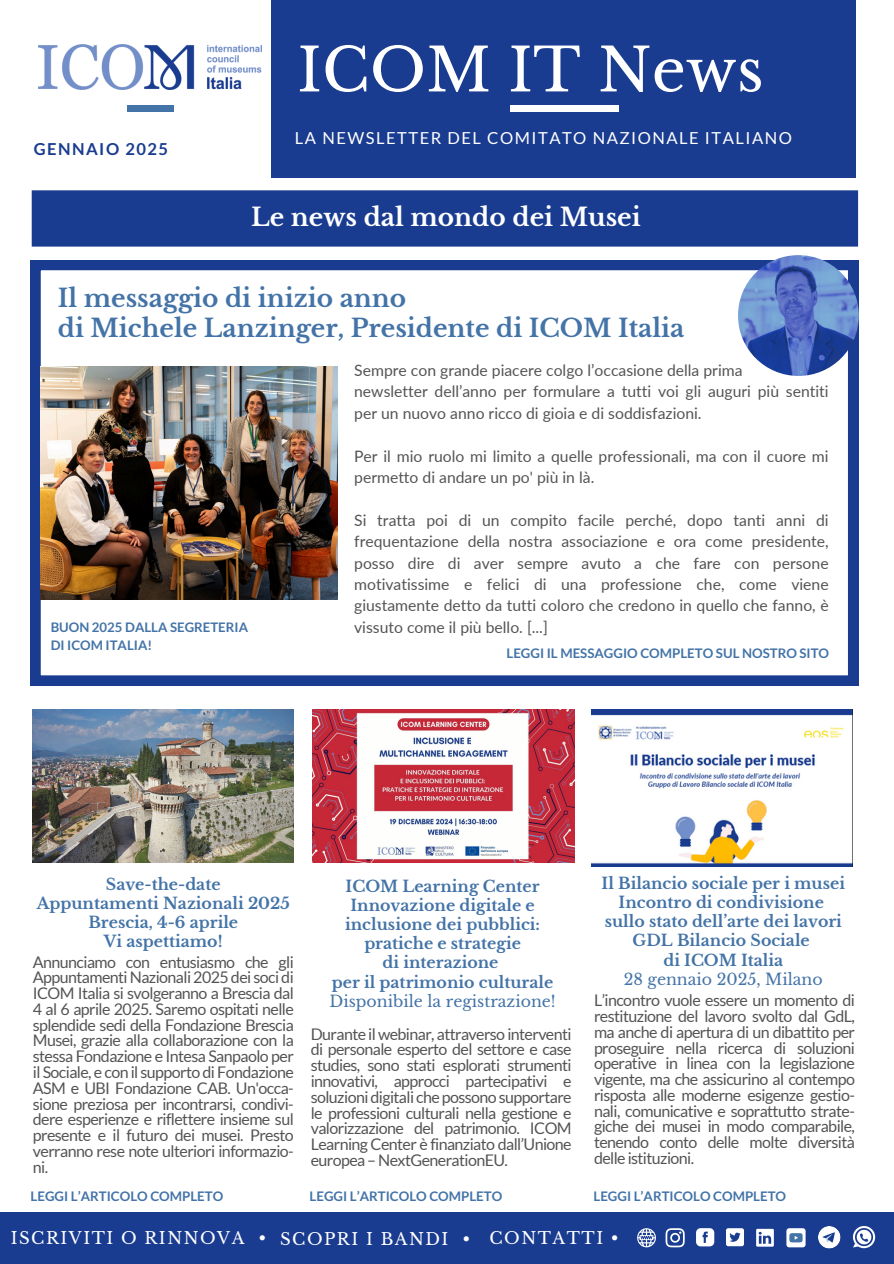
<style>
.page{position:relative;width:894px;height:1264px;background:#fff}
.page>*{position:absolute;margin:0;border:0;box-sizing:border-box;transform-origin:0 0}
.t1{font:59.55px "Libre Baskerville";color:#fff}
.t2{font:700 24.75px/30.3px "Libre Baskerville";color:#4373a7}
.t3{font:700 24.75px "Libre Baskerville";color:#fff}
.t4{font:16.5px "Lato";letter-spacing:.09em;color:#fff}
.t5{font:16.5px "Libre Baskerville";letter-spacing:.09em;color:#fff}
.t6{font:700 16.5px "Lato";letter-spacing:.09em;color:#1a3c90}
.t7{font:16.05px/15.8px "Lato";letter-spacing:-.035em;color:#545454;text-align:justify}
.t8{font:15.75px/21.3px "Lato";color:#545454}
.t9{font:700 15.75px/19.2px "Libre Baskerville";color:#4373a7;text-align:center}
.t10{font:700 13.2px "Lato";color:#4373a7}
.s1{font-weight:400}
</style>
<div class="page">
<div style="left:271px;top:0;width:584px;height:177px;background:#1a3c90"></div>
<div style="left:127px;top:105px;width:46px;height:6px;background:#4373a7"></div>
<img style="left:38px;top:44px;width:223px;height:45px">
<div style="left:510px;top:105px;width:108px;height:6px;background:#fff"></div>
<div style="left:0;top:1212px;width:893px;height:51px;background:#1a3c90"></div>
<div style="left:32px;top:190px;width:825px;height:56px;background:#1a3c90"></div>
<svg style="left:665px;top:1228px;width:19px;height:19px"></svg>
<svg style="left:756px;top:1228px;width:17px;height:18px"></svg>
<svg style="left:696px;top:1228px;width:17px;height:18px"></svg>
<svg style="left:726px;top:1228px;width:17px;height:18px"></svg>
<svg style="left:786px;top:1228px;width:19px;height:19px"></svg>
<svg style="left:637px;top:1228px;width:18px;height:19px"></svg>
<svg style="left:817px;top:1225px;width:23px;height:23px"></svg>
<svg style="left:822px;top:1232px;width:12px;height:10px"></svg>
<svg style="left:853px;top:1226px;width:21px;height:22px"></svg>
<img style="left:32px;top:709px;width:261px;height:153px">
<img style="left:313px;top:709px;width:261px;height:153px">
<svg style="left:31px;top:260px;width:826px;height:425px"></svg>
<img style="left:591px;top:709px;width:261px;height:157px">
<img style="left:40px;top:366px;width:298px;height:234px">
<img style="left:737px;top:255px;width:121px;height:121px;border-radius:50%">
<p class="t6" style="left:34px;top:138px;width:136px">GENNAIO 2025</p>
<p class="t1" style="left:297px;top:34px;width:468px">ICOM IT News</p>
<p class="t4" style="left:295px;top:128px;width:498px">LA NEWSLETTER DEL COMITATO NAZIONALE ITALIANO</p>
<h1 class="t3" style="left:251px;top:202px;width:391px">Le news dal mondo dei Musei</h1>
<h5 class="t2" style="left:58px;top:283px;width:628px">Il messaggio di inizio anno<br>di Michele Lanzinger, Presidente di ICOM Italia</h5>
<h6 class="t8" style="left:354px;top:359px;width:476px">Sempre con grande piacere colgo l’occasione della prima<br>newsletter dell’anno per formulare a tutti voi gli auguri più sentiti per un nuovo anno ricco di gioia e di soddisfazioni.</h6>
<p class="t8" style="left:354px;top:445px;width:476px">Per il mio ruolo mi limito a quelle professionali, ma con il cuore mi permetto di andare un po' più in là.</p>
<h6 class="t8" style="left:354px;top:509px;width:476px;text-align:justify">Si tratta poi di un compito facile perché, dopo tanti anni di frequentazione della nostra associazione e ora come presidente, posso dire di aver sempre avuto a che fare con persone motivatissime e felici di una professione che, come viene giustamente detto da tutti coloro che credono in quello che fanno, è vissuto come il più bello. [...]</h6>
<h6 class="t10" style="left:506px;top:644px;width:324px">LEGGI IL MESSAGGIO COMPLETO SUL NOSTRO SITO</h6>
<p class="t10" style="left:51px;top:619px;width:199px">BUON 2025 DALLA SEGRETERIA</p>
<h6 class="t10" style="left:51px;top:637px;width:103px">DI ICOM ITALIA!</h6>
<h2 class="t9" style="left:37px;top:874px;width:254px">Save-the-date<br>Appuntamenti Nazionali 2025<br>Brescia, 4-6 aprile<br>Vi aspettiamo!</h2>
<p class="t7" style="left:33px;top:953px;width:262px">Annunciamo con entusiasmo che gli Appuntamenti Nazionali 2025 dei soci di ICOM Italia si svolgeranno a Brescia dal 4 al 6 aprile 2025. Saremo ospitati nelle splendide sedi della Fondazione Brescia Musei, grazie alla collaborazione con la stessa Fondazione e Intesa Sanpaolo per il Sociale, e con il supporto di Fondazione ASM e UBI Fondazione CAB. Un'occa&shy;sione preziosa per incontrarsi, condivi&shy;dere esperienze e riflettere insieme sul presente e il futuro dei musei. Presto verranno rese note ulteriori informazio&shy;ni.</p>
<p class="t10" style="left:31px;top:1187px;width:194px">LEGGI L’ARTICOLO COMPLETO</p>
<p class="t9" style="left:329px;top:876px;width:228px">ICOM Learning Center<br>Innovazione digitale e inclusione dei pubblici: pratiche e strategie<br>di interazione<br>per il patrimonio culturale<br><span class="s1">Disponibile la registrazione!</span></p>
<h6 class="t7" style="left:310px;top:1025px;width:262px">Durante il webinar, attraverso interventi di personale esperto del settore e case studies, sono stati esplorati strumenti innovativi, approcci partecipativi e soluzioni digitali che possono supportare le professioni culturali nella gestione e valorizzazione del patrimonio. ICOM Learning Center è finanziato dall’Unione europea – NextGenerationEU.</h6>
<h6 class="t10" style="left:309px;top:1187px;width:194px">LEGGI L’ARTICOLO COMPLETO</h6>
<h6 class="t9" style="left:601px;top:874px;width:245px">Il Bilancio sociale per i musei<br>Incontro di condivisione sullo stato dell’arte dei lavori<br>GDL Bilancio Sociale<br>di ICOM Italia<br><span class="s1">28 gennaio 2025, Milano</span></h6>
<p class="t7" style="left:594px;top:992px;width:262px">L’incontro vuole essere un momento di restituzione del lavoro svolto dal GdL, ma anche di apertura di un dibattito per proseguire nella ricerca di soluzioni operative in linea con la legislazione vigente, ma che assicurino al contempo risposta alle moderne esigenze gestio&shy;nali, comunicative e soprattutto strate&shy;giche dei musei in modo comparabile, tenendo conto delle molte diversità delle istituzioni.</p>
<p class="t10" style="left:593px;top:1187px;width:194px">LEGGI L’ARTICOLO COMPLETO</p>
<p class="t5" style="left:11px;top:1228px;width:257px">ISCRIVITI O RINNOVA •</p>
<h2 class="t5" style="left:280px;top:1228px;width:192px">SCOPRI I BANDI •</h2>
<h4 class="t5" style="left:489px;top:1228px;width:131px">CONTATTI •</h4>
</div>
